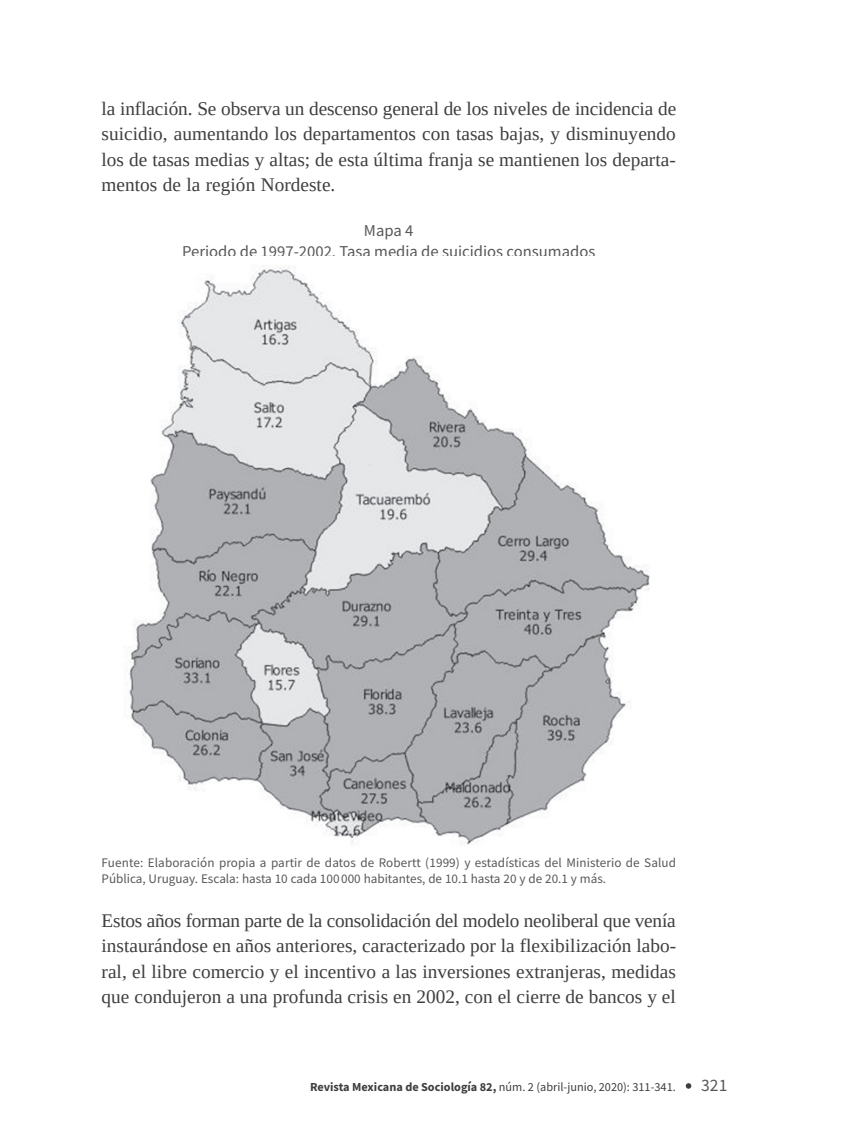
<style>
.page{position:relative;width:844px;height:1141px;background:#fff}
.page>*{position:absolute;margin:0;border:0;box-sizing:border-box;transform-origin:0 0}
.t1{font:19.25px/25.4px "Liberation Serif";color:#3e3e3f;text-align:justify}
.t2{font:17.5px "Source Sans Pro";color:#57585a}
.t3{font:16.62px/21px "Source Sans Pro";color:#57585a;text-align:center}
.t4{font:13.12px/15.8px "Source Sans Pro";color:#57585a}
.t5{font:12.25px "Source Sans Pro";color:#3e3e3f}
.s1{font-weight:700}
</style>
<div class="page">
<svg style="left:685px;top:1083px;width:6px;height:6px"></svg>
<img style="left:125px;top:266px;width:525px;height:579px">
<p class="t1" style="left:102px;top:96px;width:576px">la inflación. Se observa un descenso general de los niveles de incidencia de suicidio, aumentando los departamentos con tasas bajas, y disminuyendo los de tasas medias y altas; de esta última franja se mantienen los departa&shy;mentos de la región Nordeste.</p>
<p class="t3" style="left:182px;top:220px;width:414px">Mapa 4<br>Periodo de 1997-2002. Tasa media de suicidios consumados</p>
<p class="t4" style="left:102px;top:855px;width:576px">Fuente: Elaboración propia a partir de datos de Robertt (1999) y estadísticas del Ministerio de Salud<br>Pública, Uruguay. Escala: hasta 10 cada 100 000 habitantes, de 10.1 hasta 20 y de 20.1 y más.</p>
<p class="t1" style="left:102px;top:908px;width:576px">Estos años forman parte de la consolidación del modelo neoliberal que venía instaurándose en años anteriores, caracterizado por la flexibilización labo&shy;ral, el libre comercio y el incentivo a las inversiones extranjeras, medidas que condujeron a una profunda crisis en 2002, con el cierre de bancos y el</p>
<p class="t5" style="left:310px;top:1079px;width:367px"><span class="s1">Revista Mexicana de Sociología 82,</span> núm. 2 (abril-junio, 2020): 311-341.</p>
<p class="t2" style="left:701px;top:1074px;width:28px">321</p>
</div>
